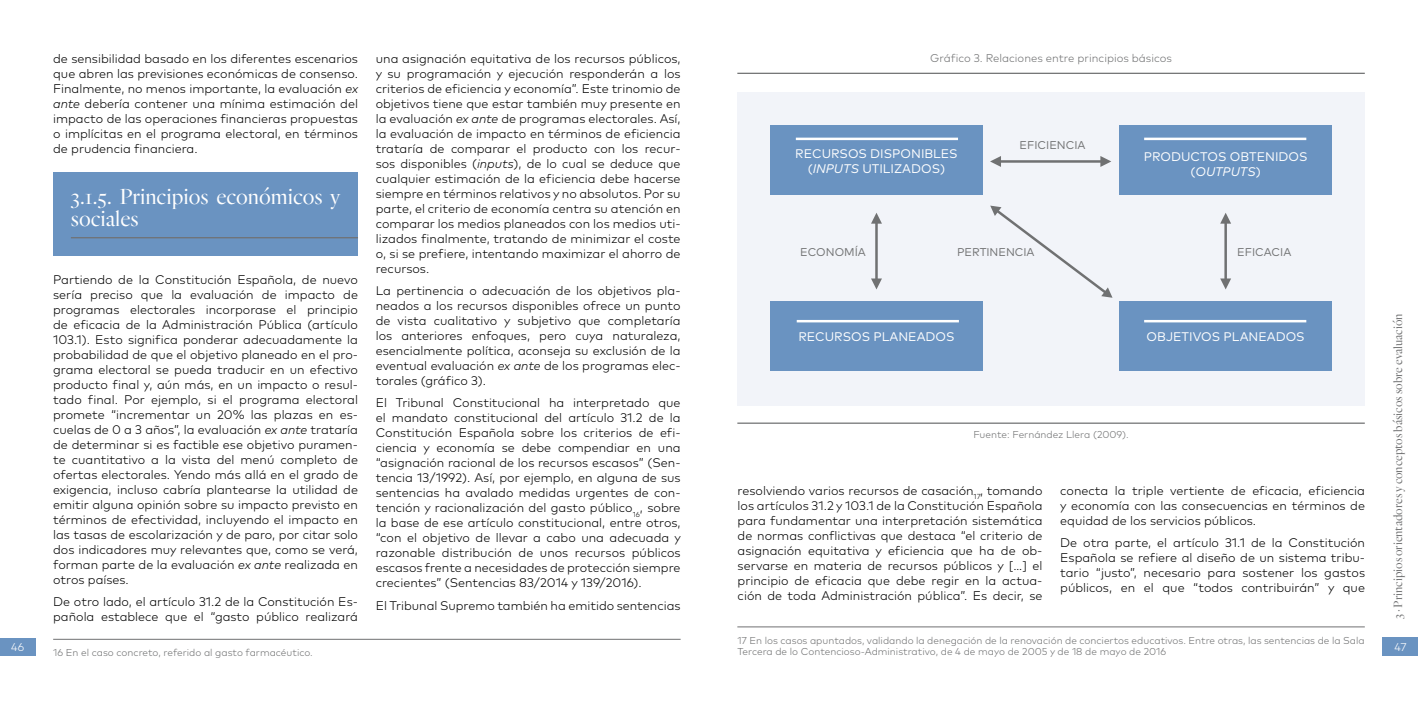
<style>
.page{position:relative;width:1418px;height:709px;background:#fff}
.page>*{position:absolute;margin:0;border:0;box-sizing:border-box;transform-origin:0 0}
.t1{font:300 22.5px/22.5px "Quarto";color:#fff}
.t2{font:300 12.5px/15px "Mark Pro";color:#000;text-align:justify}
.t3{font:12.5px/15px "Mark Pro";color:#fff;text-align:center}
.t4{font:300 12.5px "Quarto";color:#707172}
.t5{font:300 11.25px "Mark Pro";color:#707172}
.t6{font:11.25px "Mark Pro";color:#707172}
.t7{font:300 11.25px "Mark Pro";color:#fff}
.t8{font:300 10px/11.2px "Mark Pro";color:#707172}
.s1{font-style:italic}
</style>
<div class="page">
<div style="left:0;top:638px;width:35px;height:18px;background:#6a93c1"></div>
<div style="left:53px;top:172px;width:305px;height:84px;background:#6a93c1"></div>
<hr style="left:71px;top:237px;width:287px;height:1px;background:#707172">
<hr style="left:53px;top:639px;width:627px;height:1px;background:#707172">
<div style="left:1382px;top:637px;width:35px;height:19px;background:#6a93c1"></div>
<hr style="left:737px;top:626px;width:627px;height:1px;background:#707172">
<div style="left:737px;top:92px;width:627px;height:314px;background:#f2f4f9"></div>
<hr style="left:737px;top:422px;width:627px;height:2px;background:#707172">
<hr style="left:737px;top:73px;width:627px;height:1px;background:#707172">
<div style="left:770px;top:126px;width:212px;height:69px;background:#6a93c1"></div>
<div style="left:770px;top:302px;width:212px;height:69px;background:#6a93c1"></div>
<div style="left:1119px;top:126px;width:212px;height:69px;background:#6a93c1"></div>
<div style="left:1119px;top:302px;width:212px;height:69px;background:#6a93c1"></div>
<hr style="left:995px;top:160px;width:107px;height:3px;background:#707172">
<svg style="left:990px;top:156px;width:11px;height:11px"></svg>
<svg style="left:1100px;top:156px;width:11px;height:11px"></svg>
<svg style="left:990px;top:205px;width:122px;height:93px"></svg>
<hr style="left:875px;top:216px;width:2px;height:69px;background:#707172">
<svg style="left:871px;top:213px;width:11px;height:11px"></svg>
<svg style="left:871px;top:278px;width:11px;height:11px"></svg>
<hr style="left:1224px;top:216px;width:2px;height:69px;background:#707172">
<svg style="left:1220px;top:213px;width:11px;height:11px"></svg>
<svg style="left:1220px;top:278px;width:11px;height:11px"></svg>
<hr style="left:795px;top:138px;width:163px;height:2px;background:#fff">
<hr style="left:1144px;top:138px;width:162px;height:2px;background:#fff">
<hr style="left:1144px;top:320px;width:162px;height:2px;background:#fff">
<hr style="left:796px;top:320px;width:162px;height:2px;background:#fff">
<p class="t7" style="left:11px;top:639px;width:15px">46</p>
<p class="t2" style="left:53px;top:50px;width:306px">de sensibilidad basado en los diferentes escenarios que abren las previsiones económicas de consenso.<br>Finalmente, no menos importante, la evaluación <span class="s1">ex ante</span> debería contener una mínima estimación del impacto de las operaciones financieras propuestas o implícitas en el programa electoral, en términos de prudencia financiera.</p>
<h1 class="t1" style="left:71px;top:185px;width:271px">3.1.5. Principios económicos y sociales</h1>
<p class="t2" style="left:53px;top:271px;width:306px">Partiendo de la Constitución Española, de nuevo sería preciso que la evaluación de impacto de programas electorales incorporase el principio de eficacia de la Administración Pública (artículo 103.1). Esto significa ponderar adecuadamente la probabilidad de que el objetivo planeado en el pro&shy;grama electoral se pueda traducir en un efectivo producto final y, aún más, en un impacto o resul&shy;tado final. Por ejemplo, si el programa electoral promete “incrementar un 20% las plazas en es&shy;cuelas de 0 a 3 años”, la evaluación <span class="s1">ex ante</span> trataría de determinar si es factible ese objetivo puramen&shy;te cuantitativo a la vista del menú completo de ofertas electorales. Yendo más allá en el grado de exigencia, incluso cabría plantearse la utilidad de emitir alguna opinión sobre su impacto previsto en términos de efectividad, incluyendo el impacto en las tasas de escolarización y de paro, por citar solo dos indicadores muy relevantes que, como se verá, forman parte de la evaluación <span class="s1">ex ante</span> realizada en otros países.</p>
<p class="t2" style="left:53px;top:593px;width:306px">De otro lado, el artículo 31.2 de la Constitución Es&shy;pañola establece que el “gasto público realizará</p>
<p class="t8" style="left:53px;top:646px;width:261px">16 En el caso concreto, referido al gasto farmacéutico.</p>
<p class="t2" style="left:376px;top:50px;width:306px">una asignación equitativa de los recursos públicos, y su programación y ejecución responderán a los criterios de eficiencia y economía”. Este trinomio de objetivos tiene que estar también muy presente en la evaluación <span class="s1">ex ante</span> de programas electorales. Así, la evaluación de impacto en términos de eficiencia trataría de comparar el producto con los recur&shy;sos disponibles (<span class="s1">inputs</span>), de lo cual se deduce que cualquier estimación de la eficiencia debe hacerse siempre en términos relativos y no absolutos. Por su parte, el criterio de economía centra su atención en comparar los medios planeados con los medios uti&shy;lizados finalmente, tratando de minimizar el coste o, si se prefiere, intentando maximizar el ahorro de recursos.</p>
<p class="t2" style="left:376px;top:282px;width:306px">La pertinencia o adecuación de los objetivos pla&shy;neados a los recursos disponibles ofrece un punto de vista cualitativo y subjetivo que completaría los anteriores enfoques, pero cuya naturaleza, esencialmente política, aconseja su exclusión de la eventual evaluación <span class="s1">ex ante</span> de los programas elec&shy;torales (gráfico 3).</p>
<p class="t2" style="left:376px;top:394px;width:307px">El Tribunal Constitucional ha interpretado que el mandato constitucional del artículo 31.2 de la Constitución Española sobre los criterios de efi&shy;ciencia y economía se debe compendiar en una “asignación racional de los recursos escasos” (Sen&shy;tencia 13/1992). Así, por ejemplo, en alguna de sus sentencias ha avalado medidas urgentes de con&shy;tención y racionalización del gasto público<sub>16</sub>, sobre la base de ese artículo constitucional, entre otros, “con el objetivo de llevar a cabo una adecuada y razonable distribución de unos recursos públicos escasos frente a necesidades de protección siempre crecientes” (Sentencias 83/2014 y 139/2016).</p>
<p class="t2" style="left:376px;top:596px;width:306px">El Tribunal Supremo también ha emitido sentencias</p>
<p class="t5" style="left:930px;top:50px;width:243px">Gráfico 3. Relaciones entre principios básicos</p>
<p class="t3" style="left:795px;top:145px;width:164px">RECURSOS DISPONIBLES (<span class="s1">INPUTS</span> UTILIZADOS)</p>
<p class="t6" style="left:1019px;top:136px;width:68px">EFICIENCIA</p>
<p class="t3" style="left:1143px;top:148px;width:165px">PRODUCTOS OBTENIDOS (<span class="s1">OUTPUTS</span>)</p>
<p class="t6" style="left:800px;top:243px;width:67px">ECONOMÍA</p>
<p class="t6" style="left:957px;top:243px;width:79px">PERTINENCIA</p>
<p class="t6" style="left:1237px;top:243px;width:56px">EFICACIA</p>
<p class="t3" style="left:798px;top:328px;width:158px">RECURSOS PLANEADOS</p>
<p class="t3" style="left:1146px;top:328px;width:160px">OBJETIVOS PLANEADOS</p>
<p class="t8" style="left:973px;top:428px;width:157px">Fuente: Fernández Llera (2009).</p>
<p class="t2" style="left:1060px;top:482px;width:306px">conecta la triple vertiente de eficacia, eficiencia y economía con las consecuencias en términos de equidad de los servicios públicos.</p>
<p class="t2" style="left:1060px;top:534px;width:306px">De otra parte, el artículo 31.1 de la Constitución Española se refiere al diseño de un sistema tribu&shy;tario “justo”, necesario para sostener los gastos públicos, en el que “todos contribuirán” y que</p>
<p class="t2" style="left:737px;top:482px;width:306px">resolviendo varios recursos de casación<sub>17</sub>, tomando los artículos 31.2 y 103.1 de la Constitución Española para fundamentar una interpretación sistemática de normas conflictivas que destaca “el criterio de asignación equitativa y eficiencia que ha de ob&shy;servarse en materia de recursos públicos y […] el principio de eficacia que debe regir en la actua&shy;ción de toda Administración pública”. Es decir, se</p>
<p class="t8" style="left:737px;top:634px;width:629px">17 En los casos apuntados, validando la denegación de la renovación de conciertos educativos. Entre otras, las sentencias de la Sala<br>Tercera de lo Contencioso-Administrativo, de 4 de mayo de 2005 y de 18 de mayo de 2016</p>
<p class="t4" style="left:1390px;top:619px;width:307px;rotate:-90deg">3 · Principios orientadores y conceptos básicos sobre evaluación</p>
<p class="t7" style="left:1394px;top:638px;width:14px">47</p>
</div>
